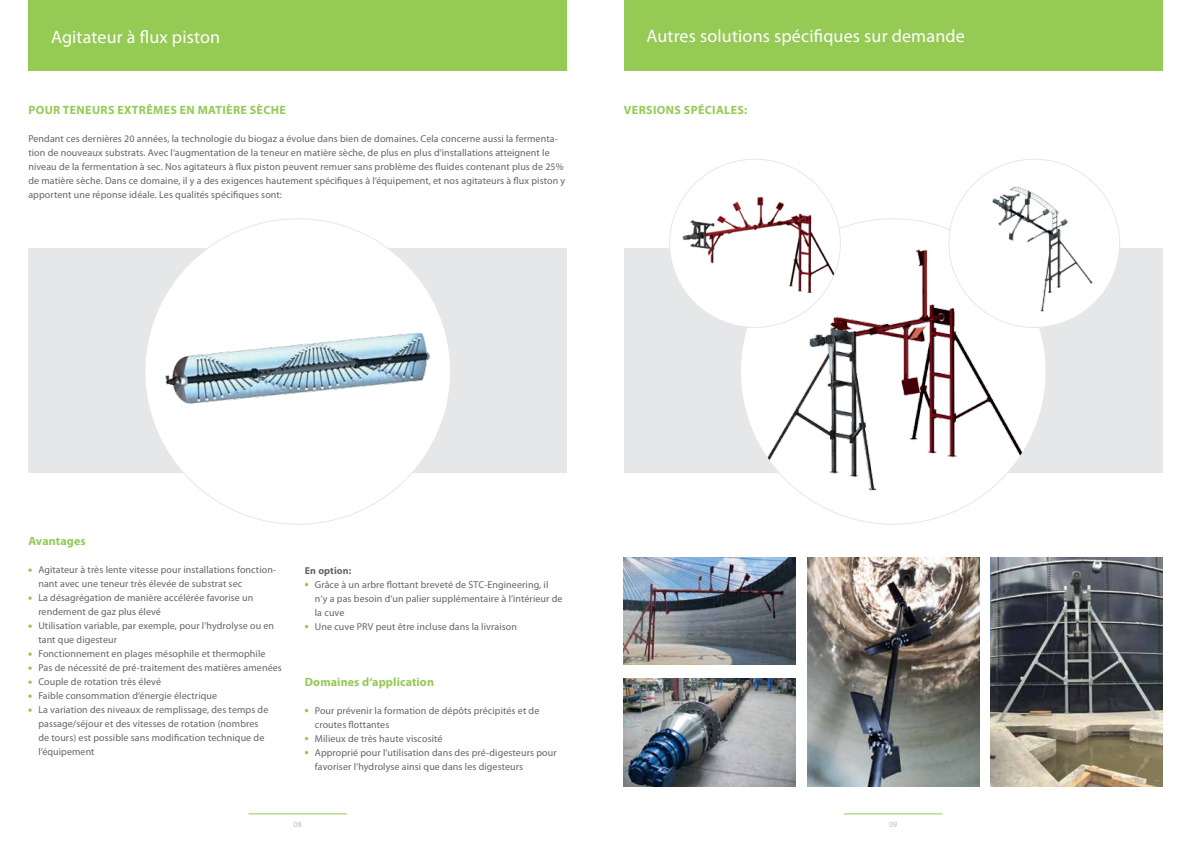
<style>
.page{position:relative;width:1191px;height:842px;background:#fff}
.page>*{position:absolute;margin:0;border:0;box-sizing:border-box;transform-origin:0 0}
.t1{font:18px "Myriad Pro";letter-spacing:.01em;color:#fff}
.t2{font:700 12px "Myriad Pro";letter-spacing:.03em;color:#95ca55}
.t3{font:700 12px "Myriad Pro";letter-spacing:.01em;color:#95ca55}
.t4{font:10px/14px "Myriad Pro";letter-spacing:.01em;color:#636466}
.t5{font:700 10px "Myriad Pro";letter-spacing:.01em;color:#636466}
.t6{font:8px "Myriad Pro";color:#bcbec0}
</style>
<div class="page">
<div style="left:28px;top:248px;width:539px;height:224px;background:#e6e7e8"></div>
<div style="left:624px;top:248px;width:538px;height:224px;background:#e6e7e8"></div>
<div style="left:145px;top:219px;width:305px;height:305px;background:#fff;border-radius:50%"></div>
<img style="left:162px;top:256px;width:273px;height:218px">
<img style="left:740px;top:248px;width:306px;height:247px">
<div style="left:669px;top:159px;width:171px;height:168px;background:#fff;border-radius:50%"></div>
<img style="left:679px;top:196px;width:161px;height:98px">
<div style="left:949px;top:159px;width:170px;height:168px;background:#fff;border-radius:50%"></div>
<img style="left:957px;top:182px;width:162px;height:134px">
<div style="left:624px;top:0;width:538px;height:71px;background:#95ca55"></div>
<img style="left:624px;top:678px;width:171px;height:108px">
<img style="left:807px;top:557px;width:172px;height:229px">
<img style="left:991px;top:557px;width:171px;height:229px">
<hr style="left:249px;top:814px;width:98px;height:1px;background:#95ca55">
<hr style="left:844px;top:814px;width:98px;height:1px;background:#95ca55">
<img style="left:624px;top:557px;width:171px;height:108px">
<div style="left:28px;top:0;width:539px;height:71px;background:#95ca55"></div>
<svg style="left:28px;top:568px;width:4px;height:4px"></svg>
<svg style="left:28px;top:596px;width:4px;height:4px"></svg>
<svg style="left:28px;top:624px;width:4px;height:4px"></svg>
<svg style="left:28px;top:652px;width:4px;height:4px"></svg>
<svg style="left:28px;top:666px;width:4px;height:4px"></svg>
<svg style="left:28px;top:680px;width:4px;height:4px"></svg>
<svg style="left:28px;top:694px;width:4px;height:4px"></svg>
<svg style="left:28px;top:708px;width:4px;height:4px"></svg>
<h1 class="t1" style="left:51px;top:26px;width:171px">Agitateur à flux piston</h1>
<p class="t2" style="left:28px;top:103px;width:259px">POUR TENEURS EXTRÊMES EN MATIÈRE SÈCHE</p>
<p class="t4" style="left:28px;top:132px;width:538px">Pendant ces dernières 20 années, la technologie du biogaz a évolue dans bien de domaines. Cela concerne aussi la fermenta&shy;tion de nouveaux substrats. Avec l‘augmentation de la teneur en matière sèche, de plus en plus d‘installations atteignent le niveau de la fermentation à sec. Nos agitateurs à flux piston peuvent remuer sans problème des fluides contenant plus de 25% de matière sèche. Dans ce domaine, il y a des exigences hautement spécifiques à l‘équipement, et nos agitateurs à flux piston y apportent une réponse idéale. Les qualités spécifiques sont:</p>
<h1 class="t1" style="left:646px;top:25px;width:320px">Autres solutions spécifiques sur demande</h1>
<p class="t2" style="left:624px;top:103px;width:125px">VERSIONS SPÉCIALES:</p>
<p class="t3" style="left:28px;top:533px;width:59px">Avantages</p>
<p class="t4" style="left:38px;top:563px;width:245px">Agitateur à très lente vitesse pour installations fonction&shy;nant avec une teneur très élevée de substrat sec<br>La désagrégation de manière accélérée favorise un rendement de gaz plus élevé<br>Utilisation variable, par exemple, pour l‘hydrolyse ou en tant que digesteur<br>Fonctionnement en plages mésophile et thermophile Pas de nécessité de pré-traitement des matières amenées Couple de rotation très élevé<br>Faible consommation d‘énergie électrique<br>La variation des niveaux de remplissage, des temps de passage/séjour et des vitesses de rotation (nombres<br>de tours) est possible sans modification technique de l‘équipement</p>
<p class="t5" style="left:305px;top:564px;width:48px">En option:</p>
<p class="t4" style="left:315px;top:577px;width:249px">Grâce à un arbre flottant breveté de STC-Engineering, il n‘y a pas besoin d‘un palier supplémentaire à l‘intérieur de la cuve<br>Une cuve PRV peut être incluse dans la livraison</p>
<p class="t3" style="left:305px;top:674px;width:131px">Domaines d‘application</p>
<p class="t4" style="left:315px;top:703px;width:243px">Pour prévenir la formation de dépôts précipités et de croutes flottantes<br>Milieux de très haute viscosité<br>Approprié pour l‘utilisation dans des pré-digesteurs pour favoriser l‘hydrolyse ainsi que dans les digesteurs</p>
<p class="t6" style="left:293px;top:820px;width:10px">08</p>
<p class="t6" style="left:889px;top:820px;width:10px">09</p>
</div>
